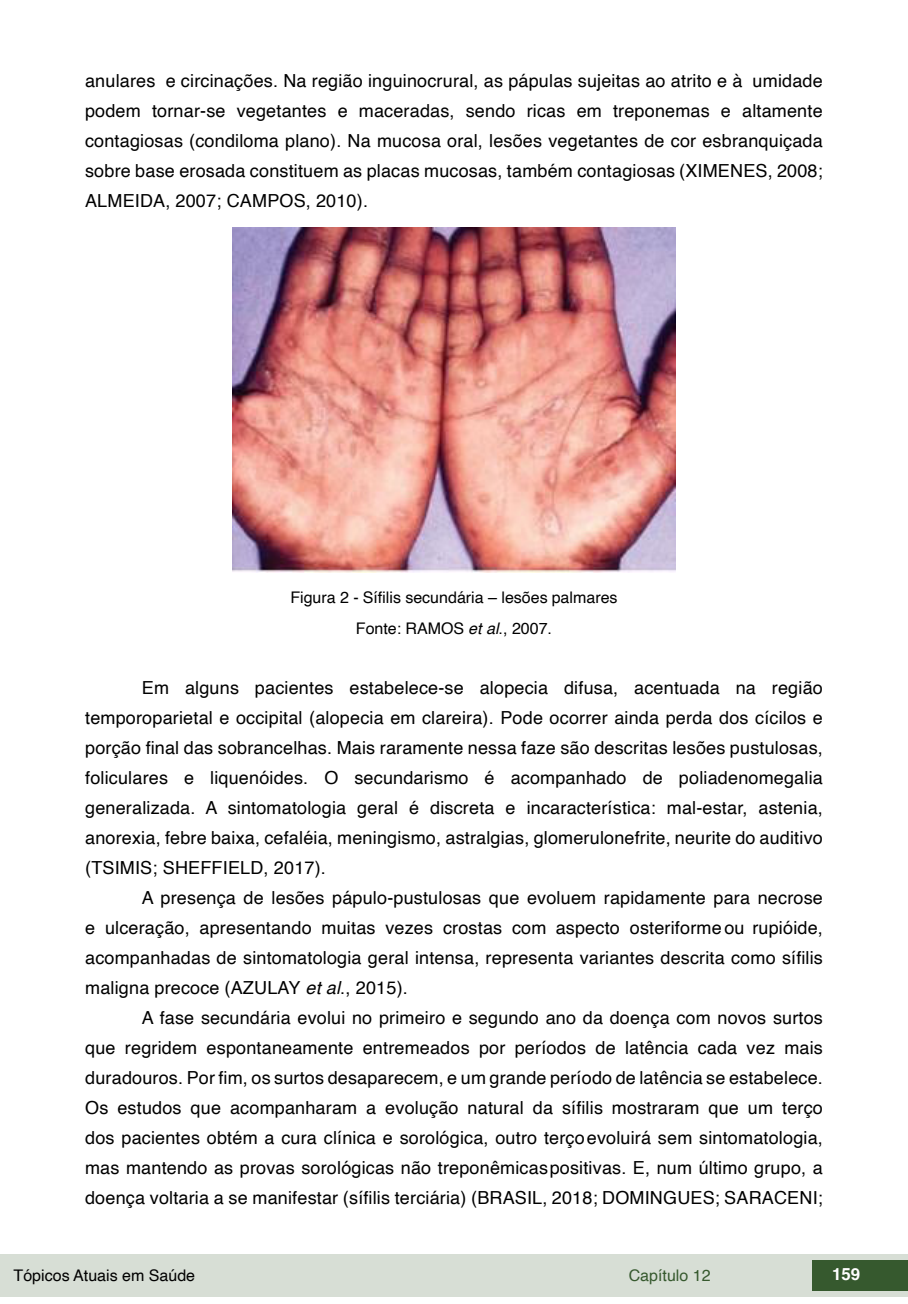
<style>
.page{position:relative;width:908px;height:1304px;background:#fff}
.page>*{position:absolute;margin:0;border:0;box-sizing:border-box;transform-origin:0 0}
.txt{font:18px/30px "Helvetica";letter-spacing:.01em;color:#000;text-align:justify}
.t1{font:700 16.8px "Helvetica";color:#fff}
.imagens_graf_tab{font:16px "Helvetica";color:#000}
.t2{font:16px "Helvetica";color:#36592e}
.s1{font-style:italic}
</style>
<div class="page">
<div style="left:0;top:1254px;width:906px;height:43px;background:#d7ded5"></div>
<div style="left:812px;top:1261px;width:95px;height:30px;background:#36592e"></div>
<img style="left:232px;top:227px;width:443px;height:345px">
<p class="txt" style="left:85px;top:66px;width:739px">anulares e circinações. Na região inguinocrural, as pápulas sujeitas ao atrito e à umidade podem tornar-se vegetantes e maceradas, sendo ricas em treponemas e altamente contagiosas (condiloma plano). Na mucosa oral, lesões vegetantes de cor esbranquiçada sobre base erosada constituem as placas mucosas, também contagiosas (XIMENES, 2008; ALMEIDA, 2007; CAMPOS, 2010).</p>
<p class="imagens_graf_tab" style="left:290px;top:585px;width:328px">Figura 2 - Sífilis secundária – lesões palmares</p>
<p class="imagens_graf_tab" style="left:356px;top:616px;width:197px">Fonte: RAMOS <span class="s1">et al</span>., 2007.</p>
<p class="txt" style="left:85px;top:673px;width:739px;text-indent:57px">Em alguns pacientes estabelece-se alopecia difusa, acentuada na região temporoparietal e occipital (alopecia em clareira). Pode ocorrer ainda perda dos cícilos e porção final das sobrancelhas. Mais raramente nessa faze são descritas lesões pustulosas, foliculares e liquenóides. O secundarismo é acompanhado de poliadenomegalia generalizada. A sintomatologia geral é discreta e incaracterística: mal-estar, astenia, anorexia, febre baixa, cefaléia, meningismo, astralgias, glomerulonefrite, neurite do auditivo (TSIMIS; SHEFFIELD, 2017).</p>
<p class="txt" style="left:85px;top:883px;width:738px;text-indent:57px">A presença de lesões pápulo-pustulosas que evoluem rapidamente para necrose e ulceração, apresentando muitas vezes crostas com aspecto osteriforme ou rupióide, acompanhadas de sintomatologia geral intensa, representa variantes descrita como sífilis maligna precoce (AZULAY <span class="s1">et al</span>., 2015).</p>
<p class="txt" style="left:85px;top:1003px;width:739px;text-indent:57px">A fase secundária evolui no primeiro e segundo ano da doença com novos surtos que regridem espontaneamente entremeados por períodos de latência cada vez mais duradouros. Por fim, os surtos desaparecem, e um grande período de latência se estabelece.<br>Os estudos que acompanharam a evolução natural da sífilis mostraram que um terço dos pacientes obtém a cura clínica e sorológica, outro terçoevoluirá sem sintomatologia, mas mantendo as provas sorológicas não treponêmicaspositivas. E, num último grupo, a doença voltaria a se manifestar (sífilis terciária) (BRASIL, 2018; DOMINGUES; SARACENI;</p>
<p class="imagens_graf_tab" style="left:14px;top:1263px;width:183px">Tópicos Atuais em Saúde</p>
<p class="t2" style="left:628px;top:1263px;width:83px">Capítulo 12</p>
<p class="t1" style="left:831px;top:1264px;width:30px">159</p>
</div>
